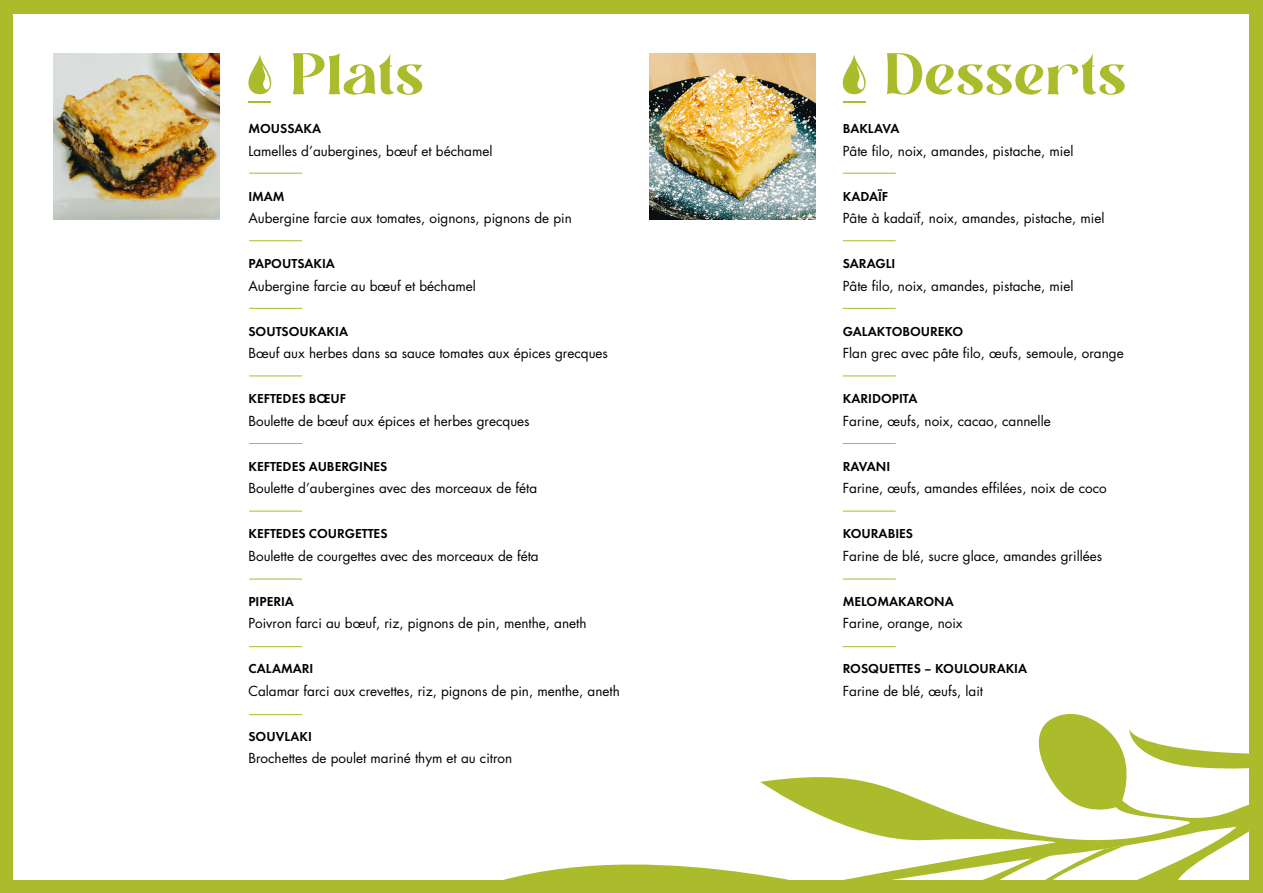
<style>
.page{position:relative;width:1263px;height:893px;background:#aabb2b}
.page>*{position:absolute;margin:0;border:0;box-sizing:border-box;transform-origin:0 0}
.t1{font:700 72px "Brastika";color:#aabb2b}
.t2{font:13.5px "Futura";color:#000}
.t3{font:13.5px "Futura Dem";color:#000}
</style>
<div class="page">
<div style="left:14px;top:14px;width:1235px;height:865px;background:#fff"></div>
<img style="left:649px;top:53px;width:167px;height:166px">
<img style="left:53px;top:53px;width:167px;height:166px">
<svg style="left:1042px;top:713px;width:65px;height:16px"></svg>
<svg style="left:383px;top:729px;width:866px;height:151px"></svg>
<hr style="left:249px;top:173px;width:53px;height:1px;background:#aabb2b">
<hr style="left:249px;top:240px;width:53px;height:1px;background:#aabb2b">
<hr style="left:249px;top:308px;width:53px;height:1px;background:#aabb2b">
<hr style="left:249px;top:376px;width:53px;height:1px;background:#aabb2b">
<hr style="left:249px;top:443px;width:53px;height:1px;background:#aabb2b">
<hr style="left:249px;top:511px;width:53px;height:1px;background:#aabb2b">
<hr style="left:249px;top:579px;width:53px;height:1px;background:#aabb2b">
<hr style="left:249px;top:646px;width:53px;height:1px;background:#aabb2b">
<hr style="left:249px;top:714px;width:53px;height:1px;background:#aabb2b">
<hr style="left:843px;top:173px;width:53px;height:1px;background:#aabb2b">
<hr style="left:843px;top:240px;width:53px;height:1px;background:#aabb2b">
<hr style="left:843px;top:308px;width:53px;height:1px;background:#aabb2b">
<hr style="left:843px;top:376px;width:53px;height:1px;background:#aabb2b">
<hr style="left:843px;top:443px;width:53px;height:1px;background:#aabb2b">
<hr style="left:843px;top:511px;width:53px;height:1px;background:#aabb2b">
<hr style="left:843px;top:579px;width:53px;height:1px;background:#aabb2b">
<hr style="left:843px;top:646px;width:53px;height:1px;background:#aabb2b">
<svg style="left:248px;top:54px;width:24px;height:40px"></svg>
<hr style="left:248px;top:101px;width:23px;height:2px;background:#aabb2c">
<svg style="left:842px;top:54px;width:24px;height:40px"></svg>
<hr style="left:843px;top:101px;width:23px;height:2px;background:#aabb2c">
<h1 class="t1" style="left:291px;top:33px;width:135px">Plats</h1>
<h1 class="t1" style="left:885px;top:33px;width:243px">Desserts</h1>
<p class="t3" style="left:248px;top:121px;width:74px">MOUSSAKA</p>
<p class="t2" style="left:248px;top:142px;width:246px">Lamelles d’aubergines, bœuf et béchamel</p>
<p class="t3" style="left:248px;top:188px;width:38px">IMAM</p>
<p class="t2" style="left:248px;top:210px;width:325px">Aubergine farcie aux tomates, oignons, pignons de pin</p>
<p class="t3" style="left:248px;top:256px;width:88px">PAPOUTSAKIA</p>
<p class="t2" style="left:248px;top:277px;width:229px">Aubergine farcie au bœuf et béchamel</p>
<p class="t3" style="left:248px;top:323px;width:101px">SOUTSOUKAKIA</p>
<p class="t2" style="left:248px;top:345px;width:361px">Bœuf aux herbes dans sa sauce tomates aux épices grecques</p>
<p class="t3" style="left:248px;top:391px;width:99px">KEFTEDES BŒUF</p>
<p class="t2" style="left:248px;top:412px;width:283px">Boulette de bœuf aux épices et herbes grecques</p>
<p class="t3" style="left:248px;top:458px;width:141px">KEFTEDES AUBERGINES</p>
<p class="t2" style="left:248px;top:480px;width:290px">Boulette d’aubergines avec des morceaux de féta</p>
<p class="t3" style="left:248px;top:526px;width:141px">KEFTEDES COURGETTES</p>
<p class="t2" style="left:248px;top:547px;width:292px">Boulette de courgettes avec des morceaux de féta</p>
<p class="t3" style="left:248px;top:593px;width:47px">PIPERIA</p>
<p class="t2" style="left:248px;top:615px;width:340px">Poivron farci au bœuf, riz, pignons de pin, menthe, aneth</p>
<p class="t3" style="left:248px;top:661px;width:67px">CALAMARI</p>
<p class="t2" style="left:248px;top:682px;width:373px">Calamar farci aux crevettes, riz, pignons de pin, menthe, aneth</p>
<p class="t3" style="left:248px;top:728px;width:65px">SOUVLAKI</p>
<p class="t2" style="left:248px;top:750px;width:265px">Brochettes de poulet mariné thym et au citron</p>
<p class="t3" style="left:843px;top:121px;width:58px">BAKLAVA</p>
<p class="t2" style="left:843px;top:142px;width:232px">Pâte filo, noix, amandes, pistache, miel</p>
<p class="t3" style="left:843px;top:188px;width:47px">KADAÏF</p>
<p class="t2" style="left:843px;top:210px;width:263px">Pâte à kadaïf, noix, amandes, pistache, miel</p>
<p class="t3" style="left:843px;top:256px;width:54px">SARAGLI</p>
<p class="t2" style="left:843px;top:277px;width:232px">Pâte filo, noix, amandes, pistache, miel</p>
<p class="t3" style="left:843px;top:323px;width:122px">GALAKTOBOUREKO</p>
<p class="t2" style="left:843px;top:345px;width:282px">Flan grec avec pâte filo, œufs, semoule, orange</p>
<p class="t3" style="left:843px;top:391px;width:76px">KARIDOPITA</p>
<p class="t2" style="left:843px;top:412px;width:209px">Farine, œufs, noix, cacao, cannelle</p>
<p class="t3" style="left:843px;top:458px;width:49px">RAVANI</p>
<p class="t2" style="left:843px;top:480px;width:266px">Farine, œufs, amandes effilées, noix de coco</p>
<p class="t3" style="left:843px;top:526px;width:72px">KOURABIES</p>
<p class="t2" style="left:843px;top:547px;width:261px">Farine de blé, sucre glace, amandes grillées</p>
<p class="t3" style="left:843px;top:593px;width:112px">MELOMAKARONA</p>
<p class="t2" style="left:843px;top:615px;width:121px">Farine, orange, noix</p>
<p class="t3" style="left:843px;top:661px;width:186px">ROSQUETTES – KOULOURAKIA</p>
<p class="t2" style="left:843px;top:682px;width:142px">Farine de blé, œufs, lait</p>
</div>
